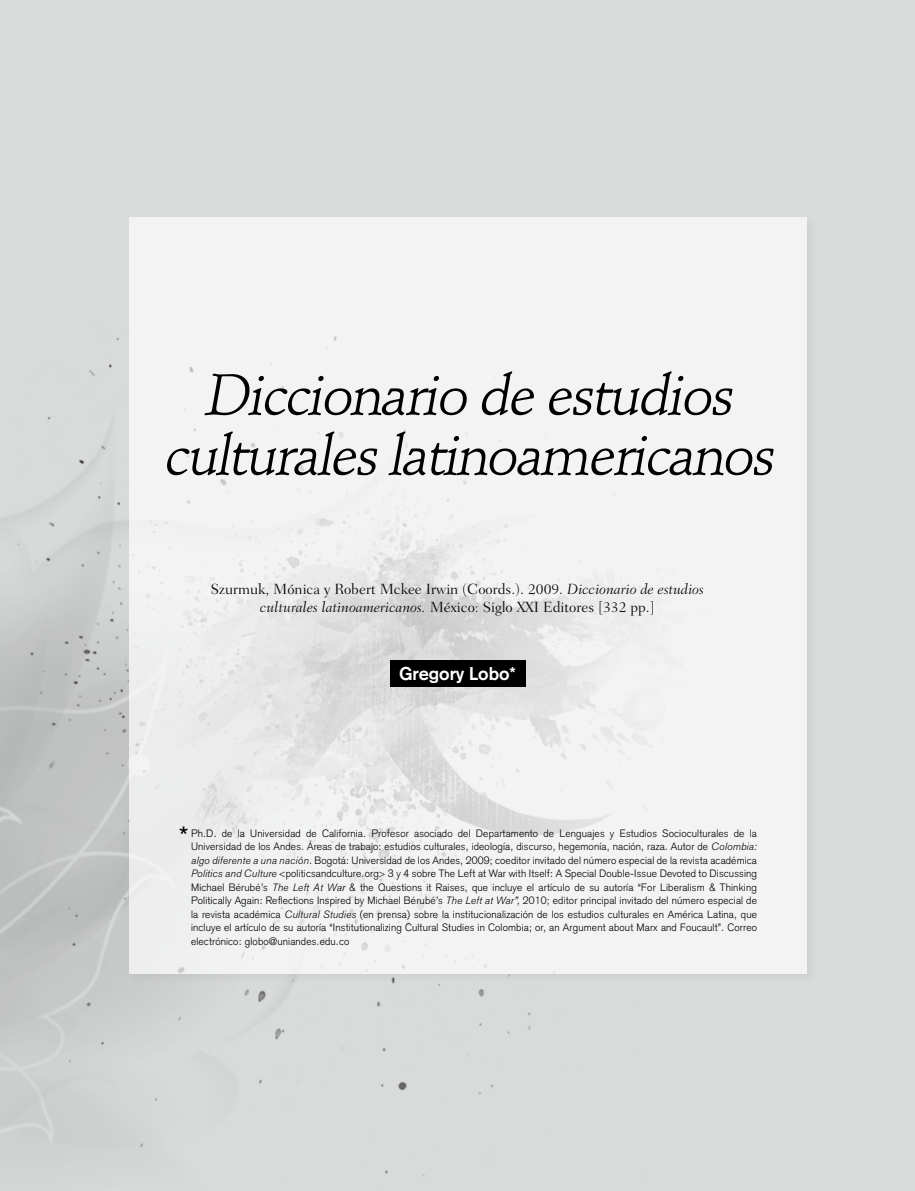
<style>
.page{position:relative;width:915px;height:1191px;background:#fff}
.page>*{position:absolute;margin:0;border:0;box-sizing:border-box;transform-origin:0 0}
.t1{font:italic 57px/60px "Stempel Schneidler";color:#000;text-align:center}
.t2{font:300 33px "Akzidenz Grotesk";color:#000}
.t3{font:700 18.15px "Akzidenz Grotesk";letter-spacing:-.005em;color:#fff}
.t4{font:300 15px/18px "Fairfield LH";color:#000;text-align:center}
.t5{font:300 10.5px/13.5px "Akzidenz Grotesk";letter-spacing:.015em;color:#000;text-align:justify}
.s1{font-style:italic}
.s2{font-family:"Akzidenz Grotesk BQ";font-style:italic}
</style>
<div class="page">
<img style="left:0;top:0;width:914px;height:1191px">
<div style="left:125px;top:213px;width:694px;height:773px;background:#d5d6d6"></div>
<svg style="left:129px;top:217px;width:677px;height:756px;background:#efefef"></svg>
<div style="left:389px;top:659px;width:136px;height:27px;background:#000"></div>
<h1 class="t1" style="left:162px;top:366px;width:624px">Diccionario deestudios culturaleslatinoamericanos</h1>
<h3 class="t4" style="left:211px;top:580px;width:494px">Szurmuk, Mónica y Robert Mckee Irwin (Coords.). 2009. <span class="s1">Diccionario de estudios culturales latinoamericanos.</span> México: Siglo XXI Editores [332 pp.]</h3>
<h3 class="t3" style="left:399px;top:663px;width:118px">Gregory Lobo*</h3>
<h2 class="t2" style="left:179px;top:819px;width:11px">*</h2>
<p class="t5" style="left:191px;top:826px;width:567px">Ph.D. de la Universidad de California. Profesor asociado del Departamento de Lenguajes y Estudios Socioculturales de la Universidad de los Andes. Áreas de trabajo: estudios culturales, ideología, discurso, hegemonía, nación, raza. Autor de <span class="s2">Colombia: algo diferente a una nación</span>. Bogotá: Universidad de los Andes, 2009; coeditor invitado del número especial de la revista académica <span class="s2">Politics and Culture</span> &lt;politicsandculture.org&gt; 3 y 4 sobre The Left at War with Itself: A Special Double-Issue Devoted to Discussing Michael Bérubé’s <span class="s2">The Left At War</span> &amp; the Questions it Raises, que incluye el artículo de su autoría “For Liberalism &amp; Thinking Politically Again: Reflections Inspired by Michael Bérubé’s <span class="s2">The Left at War”,</span> 2010; editor principal invitado del número especial de la revista académica <span class="s2">Cultural Studies</span> (en prensa) sobre la institucionalización de los estudios culturales en América Latina, que incluye el artículo de su autoría “Institutionalizing Cultural Studies in Colombia; or, an Argument about Marx and Foucault”. Correo electrónico: globo@uniandes.edu.co</p>
</div>
